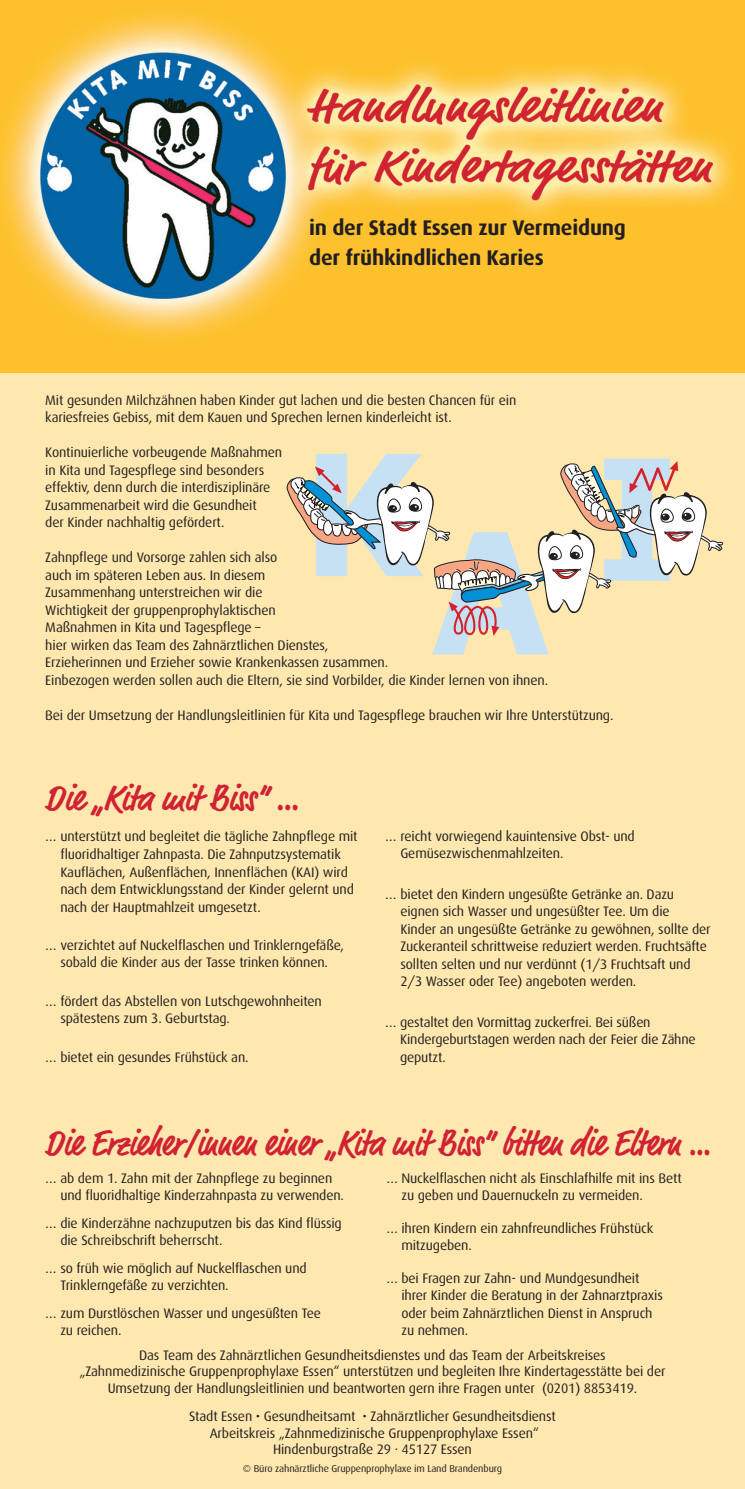
<style>
.page{position:relative;width:745px;height:1489px;background:#fff}
.page>*{position:absolute;margin:0;border:0;box-sizing:border-box;transform-origin:0 0}
.t1{font:700 37.5px "Market";color:#d12233;scale:.86 1}
.t2{font:700 37.5px "Market";color:#d12233;scale:.9 1}
.t3{font:700 21.25px/30px "Dax";letter-spacing:-.01em;color:#231f20}
.t4{font:13.75px/17.5px "Dax";letter-spacing:-.01em;color:#231f20}
.t5{font:10px "Dax";letter-spacing:-.01em;color:#231f20}
</style>
<div class="page">
<div style="left:0;top:0;width:744px;height:1488px;background:#fee8af"></div>
<img style="left:0;top:0;width:744px;height:372px">
<svg style="left:286px;top:454px;width:436px;height:200px"></svg>
<h2 class="t3" style="left:309px;top:212px;width:318px">in der Stadt Essen zur Vermeidung der frühkindlichen Karies</h2>
<p class="t4" style="left:45px;top:391px;width:472px">Mit gesunden Milchzähnen haben Kinder gut lachen und die besten Chancen für ein kariesfreies Gebiss, mit dem Kauen und Sprechen lernen kinderleicht ist.</p>
<p class="t4" style="left:45px;top:444px;width:238px">Kontinuierliche vorbeugende Maßnahmen in Kita und Tagespflege sind besonders effektiv, denn durch die interdisziplinäre Zusammenarbeit wird die Gesundheit<br>der Kinder nachhaltig gefördert.</p>
<p class="t4" style="left:45px;top:549px;width:504px">Zahnpflege und Vorsorge zahlen sich also<br>auch im späteren Leben aus. In diesem<br>Zusammenhang unterstreichen wir die<br>Wichtigkeit der gruppenprophylaktischen<br>Maßnahmen in Kita und Tagespflege –<br>hier wirken das Team des Zahnärztlichen Dienstes,<br>Erzieherinnen und Erzieher sowie Krankenkassen zusammen.<br>Einbezogen werden sollen auch die Eltern, sie sind Vorbilder, die Kinder lernen von ihnen.</p>
<p class="t4" style="left:45px;top:706px;width:569px">Bei der Umsetzung der Handlungsleitlinien für Kita und Tagespflege brauchen wir Ihre Unterstützung.</p>
<h1 class="t2" style="left:45px;top:775px;width:284px">Die „Kita mit Biss“ …</h1>
<p class="t4" style="left:60px;top:828px;width:298px;text-indent:-15px">… unterstützt und begleitet die tägliche Zahnpflege mit fluoridhaltiger Zahnpasta. Die Zahnputzsystematik Kauflächen, Außenflächen, Innenflächen (KAI) wird nach dem Entwicklungsstand der Kinder gelernt und nach der Hauptmahlzeit umgesetzt.</p>
<p class="t4" style="left:45px;top:936px;width:300px;text-align:center">… verzichtet auf Nuckelflaschen und Trinklerngefäße, sobald die Kinder aus der Tasse trinken können.</p>
<p class="t4" style="left:60px;top:992px;width:263px;text-indent:-15px">… fördert das Abstellen von Lutschgewohnheiten spätestens zum 3. Geburtstag.</p>
<p class="t4" style="left:45px;top:1048px;width:205px">… bietet ein gesundes Frühstück an.</p>
<p class="t4" style="left:400px;top:827px;width:236px;text-indent:-15px">… reicht vorwiegend kauintensive Obst- und<br>Gemüsezwischenmahlzeiten.</p>
<p class="t4" style="left:400px;top:885px;width:311px;text-indent:-15px">… bietet den Kindern ungesüßte Getränke an. Dazu eignen sich Wasser und ungesüßter Tee. Um die<br>Kinder an ungesüßte Getränke zu gewöhnen, sollte der Zuckeranteil schrittweise reduziert werden. Fruchtsäfte sollten selten und nur verdünnt (1/3 Fruchtsaft und 2/3 Wasser oder Tee) angeboten werden.</p>
<p class="t4" style="left:400px;top:1013px;width:297px;text-indent:-15px">… gestaltet den Vormittag zuckerfrei. Bei süßen<br>Kindergeburtstagen werden nach der Feier die Zähne geputzt.</p>
<h1 class="t1" style="left:45px;top:1119px;width:775px">Die Erzieher/innen einer „Kita mit Biss“ bitten die Eltern …</h1>
<p class="t4" style="left:60px;top:1169px;width:285px;text-indent:-15px">… ab dem 1. Zahn mit der Zahnpflege zu beginnen und fluoridhaltige Kinderzahnpasta zu verwenden.</p>
<p class="t4" style="left:60px;top:1214px;width:283px;text-indent:-15px">… die Kinderzähne nachzuputzen bis das Kind flüssig die Schreibschrift beherrscht.</p>
<p class="t4" style="left:60px;top:1259px;width:248px;text-indent:-15px">… so früh wie möglich auf Nuckelflaschen und<br>Trinklerngefäße zu verzichten.</p>
<p class="t4" style="left:60px;top:1304px;width:262px;text-indent:-15px">… zum Durstlöschen Wasser und ungesüßten Tee zu reichen.</p>
<p class="t4" style="left:401px;top:1169px;width:282px;text-indent:-15px">… Nuckelflaschen nicht als Einschlafhilfe mit ins Bett zu geben und Dauernuckeln zu vermeiden.</p>
<p class="t4" style="left:401px;top:1219px;width:253px;text-indent:-15px">… ihren Kindern ein zahnfreundliches Frühstück mitzugeben.</p>
<p class="t4" style="left:401px;top:1269px;width:263px;text-indent:-15px">… bei Fragen zur Zahn- und Mundgesundheit ihrer Kinder die Beratung in der Zahnarztpraxis oder beim Zahnärztlichen Dienst in Anspruch zu nehmen.</p>
<p class="t4" style="left:79px;top:1347px;width:587px;line-height:16.2px;text-align:center">Das Team des Zahnärztlichen Gesundheitsdienstes und das Team der Arbeitskreises<br>„Zahnmedizinische Gruppenprophylaxe Essen“ unterstützen und begleiten Ihre Kindertagesstätte bei der<br>Umsetzung der Handlungsleitlinien und beantworten gern ihre Fragen unter (0201) 8853419.</p>
<p class="t4" style="left:189px;top:1408px;width:368px;line-height:16.2px;text-align:center">Stadt Essen • Gesundheitsamt • Zahnärztlicher Gesundheitsdienst<br>Arbeitskreis „Zahnmedizinische Gruppenprophylaxe Essen“<br>Hindenburgstraße 29 · 45127 Essen</p>
<p class="t5" style="left:243px;top:1462px;width:260px">© Büro zahnärztliche Gruppenprophylaxe im Land Brandenburg</p>
</div>
